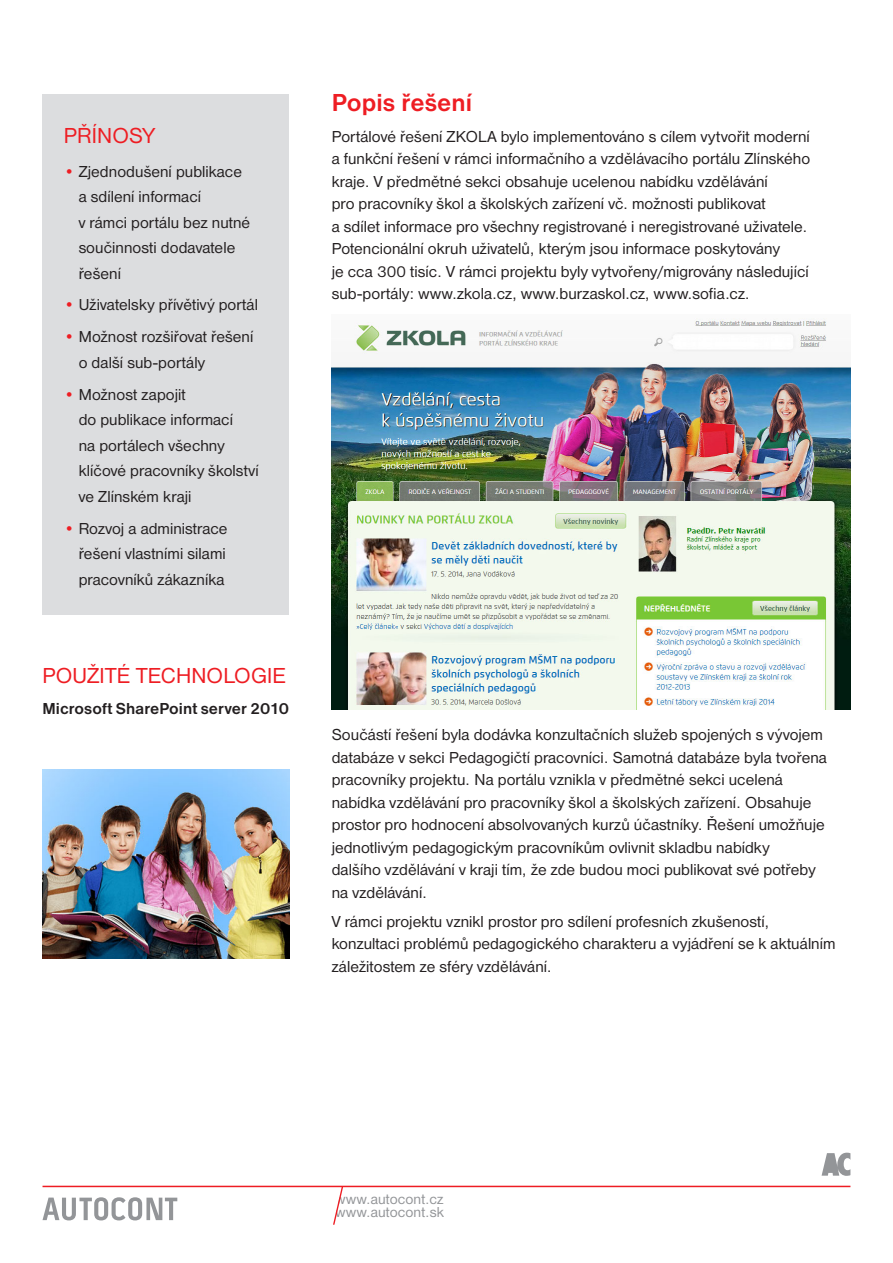
<style>
.page{position:relative;width:893px;height:1263px;background:#fff}
.page>*{position:absolute;margin:0;border:0;box-sizing:border-box;transform-origin:0 0}
.t1{font:700 25.5px "Nimbus Sans DOT";color:#ee1d23}
.t2{font:22.5px "Nimbus Sans DOT";letter-spacing:.005em;color:#ee1d23}
.t3{font:16.5px/22.5px "Nimbus Sans DOT";letter-spacing:.005em;color:#231f20}
.t4{font:700 16.5px "Nimbus Sans DOT";letter-spacing:.005em;color:#231f20}
.t5{font:15px/13.5px "Nimbus Sans DOT";letter-spacing:.01em;color:#939598}
.s1{color:#ee1d23}
</style>
<div class="page">
<svg style="left:43px;top:1197px;width:134px;height:23px"></svg>
<svg style="left:822px;top:1152px;width:28px;height:24px"></svg>
<svg style="left:332px;top:1187px;width:11px;height:38px"></svg>
<hr style="left:43px;top:1186px;width:807px;height:1px;background:#ee1d23">
<div style="left:43px;top:94px;width:246px;height:520px;background:#dcdddf"></div>
<img style="left:43px;top:770px;width:246px;height:189px">
<img style="left:332px;top:318px;width:519px;height:392px">
<h2 class="t2" style="left:64px;top:127px;width:93px">PŘÍNOSY</h2>
<p class="t3" style="left:79px;top:160px;width:173px;line-height:25.5px;text-indent:-15px"><span class="s1">•</span> Zjednodušení publikace a sdílení informací<br>v rámci portálu bez nutné součinnosti dodavatele řešení</p>
<p class="t3" style="left:64px;top:295px;width:196px"><span class="s1">•</span> Uživatelsky přívětivý portál</p>
<p class="t3" style="left:79px;top:325px;width:176px;line-height:25.5px;text-indent:-15px"><span class="s1">•</span> Možnost rozšiřovat řešení o další sub-portály</p>
<p class="t3" style="left:79px;top:383px;width:182px;line-height:25.5px;text-indent:-15px"><span class="s1">•</span> Možnost zapojit<br>do publikace informací<br>na portálech všechny klíčové pracovníky školství ve Zlínském kraji</p>
<p class="t3" style="left:79px;top:517px;width:150px;line-height:25.5px;text-align:justify;text-indent:-15px"><span class="s1">•</span> Rozvoj a administrace řešení vlastními silami pracovníků zákazníka</p>
<h2 class="t2" style="left:43px;top:667px;width:245px">POUŽITÉ TECHNOLOGIE</h2>
<p class="t4" style="left:43px;top:703px;width:248px">Microsoft SharePoint server 2010</p>
<h1 class="t1" style="left:332px;top:93px;width:142px">Popis řešení</h1>
<p class="t3" style="left:332px;top:126px;width:480px">Portálové řešení ZKOLA bylo implementováno s cílem vytvořit moderní a funkční řešení v rámci informačního a vzdělávacího portálu Zlínského kraje. V předmětné sekci obsahuje ucelenou nabídku vzdělávání<br>pro pracovníky škol a školských zařízení vč. možnosti publikovat<br>a sdílet informace pro všechny registrované i neregistrované uživatele.<br>Potencionální okruh uživatelů, kterým jsou informace poskytovány<br>je cca 300 tisíc. V rámci projektu byly vytvořeny/migrovány následující sub-portály: www.zkola.cz, www.burzaskol.cz, www.sofia.cz.</p>
<p class="t3" style="left:332px;top:725px;width:497px">Součástí řešení byla dodávka konzultačních služeb spojených s vývojem databáze v sekci Pedagogičtí pracovníci. Samotná databáze byla tvořena pracovníky projektu. Na portálu vznikla v předmětné sekci ucelená nabídka vzdělávání pro pracovníky škol a školských zařízení. Obsahuje prostor pro hodnocení absolvovaných kurzů účastníky. Řešení umožňuje jednotlivým pedagogickým pracovníkům ovlivnit skladbu nabídky<br>dalšího vzdělávání v kraji tím, že zde budou moci publikovat své potřeby na vzdělávání.</p>
<p class="t3" style="left:332px;top:911px;width:505px">V rámci projektu vznikl prostor pro sdílení profesních zkušeností, konzultaci problémů pedagogického charakteru a vyjádření se k aktuálním záležitostem ze sféry vzdělávání.</p>
<p class="t5" style="left:335px;top:1193px;width:110px">www.autocont.cz www.autocont.sk</p>
</div>
